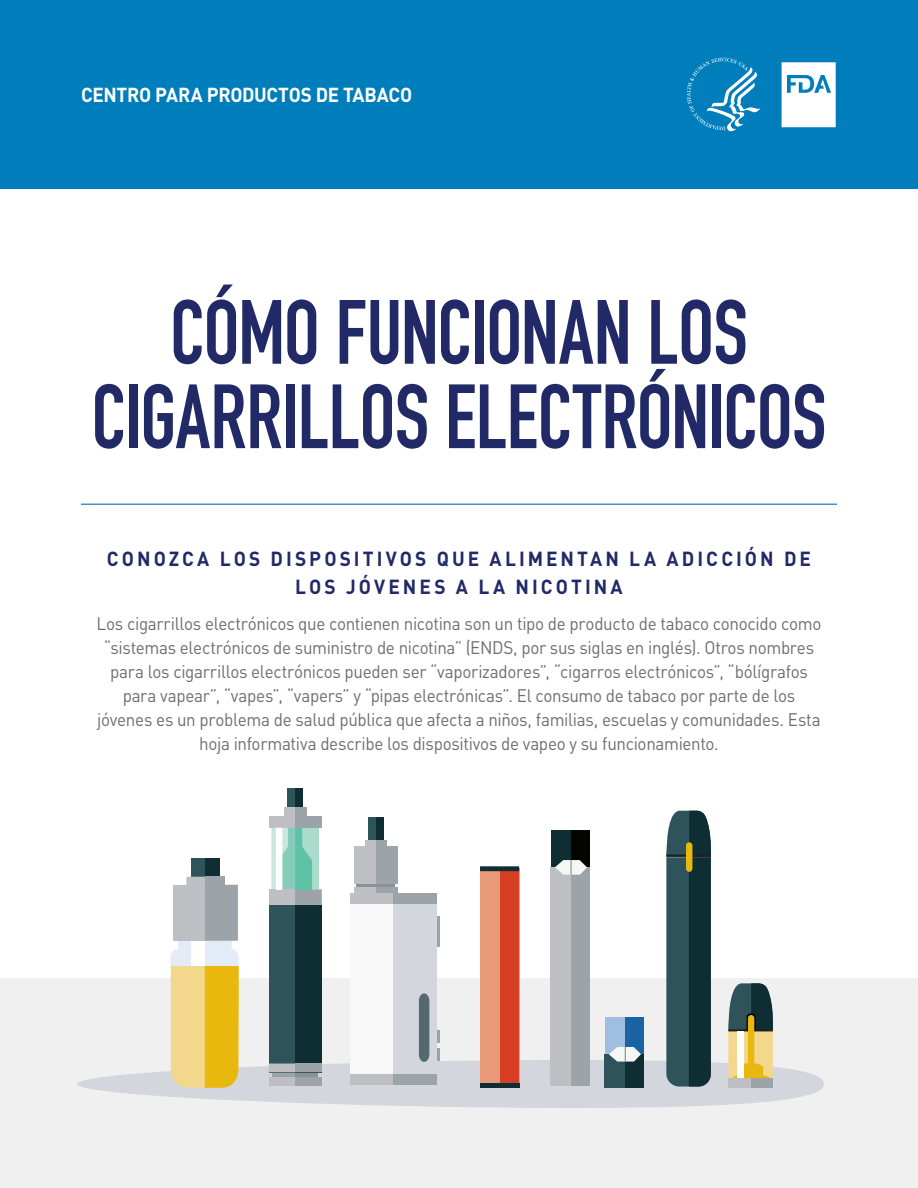
<style>
.page{position:relative;width:918px;height:1188px;background:#fff}
.page>*{position:absolute;margin:0;border:0;box-sizing:border-box;transform-origin:0 0}
.t1{font:700 89.55px/84.4px "DIN Condensed";letter-spacing:-.01em;color:#212a67;text-align:center;scale:.94 1}
.t2{font:700 20.1px/28px "DIN Pro";letter-spacing:.16em;color:#212a67;text-align:center;scale:.94 1}
.t3{font:700 19.95px "DIN Pro";letter-spacing:-.015em;color:#fff;scale:.94 1}
.t4{font:18px/24px "DIN Pro";letter-spacing:-.02em;color:#6c6d70;text-align:center;scale:.94 1}
</style>
<div class="page">
<div style="left:0;top:0;width:918px;height:189px;background:#007dbb"></div>
<div style="left:0;top:978px;width:918px;height:210px;background:#f0f0f1"></div>
<div style="left:287px;top:788px;width:16px;height:28px;background:#2f535b"></div>
<div style="left:295px;top:788px;width:8px;height:28px;background:#0f2e34"></div>
<div style="left:284px;top:808px;width:22px;height:12px;background:#bdbfc2"></div>
<div style="left:295px;top:808px;width:11px;height:12px;background:#9da4a9"></div>
<svg style="left:77px;top:810px;width:747px;height:298px"></svg>
<div style="left:173px;top:885px;width:65px;height:55px;background:#bdbfc2"></div>
<div style="left:205px;top:885px;width:33px;height:55px;background:#9da4a9"></div>
<hr style="left:81px;top:504px;width:756px;height:1px;background:#4793c7">
<svg style="left:782px;top:62px;width:54px;height:65px;background:#e0eff6"></svg>
<svg style="left:687px;top:58px;width:73px;height:74px"></svg>
<p class="t3" style="left:81px;top:78px;width:354px">CENTRO PARA PRODUCTOS DE TABACO</p>
<h2 class="t1" style="left:92px;top:290px;width:783px">CÓMO FUNCIONAN LOS<br>CIGARRILLOS ELECTRÓNICOS</h2>
<h2 class="t2" style="left:107px;top:542px;width:751px">CONOZCA LOS DISPOSITIVOS QUE ALIMENTAN LA ADICCIÓN DE<br>LOS JÓVENES A LA NICOTINA</h2>
<p class="t4" style="left:97px;top:610px;width:772px">Los cigarrillos electrónicos que contienen nicotina son un tipo de producto de tabaco conocido como “sistemas electrónicos de suministro de nicotina” (ENDS, por sus siglas en inglés). Otros nombres para los cigarrillos electrónicos pueden ser “vaporizadores”, “cigarros electrónicos”, “bólígrafos para vapear”, “vapes”, “vapers” y “pipas electrónicas”. El consumo de tabaco por parte de los jóvenes es un problema de salud pública que afecta a niños, familias, escuelas y comunidades. Esta hoja informativa describe los dispositivos de vapeo y su funcionamiento.</p>
</div>
